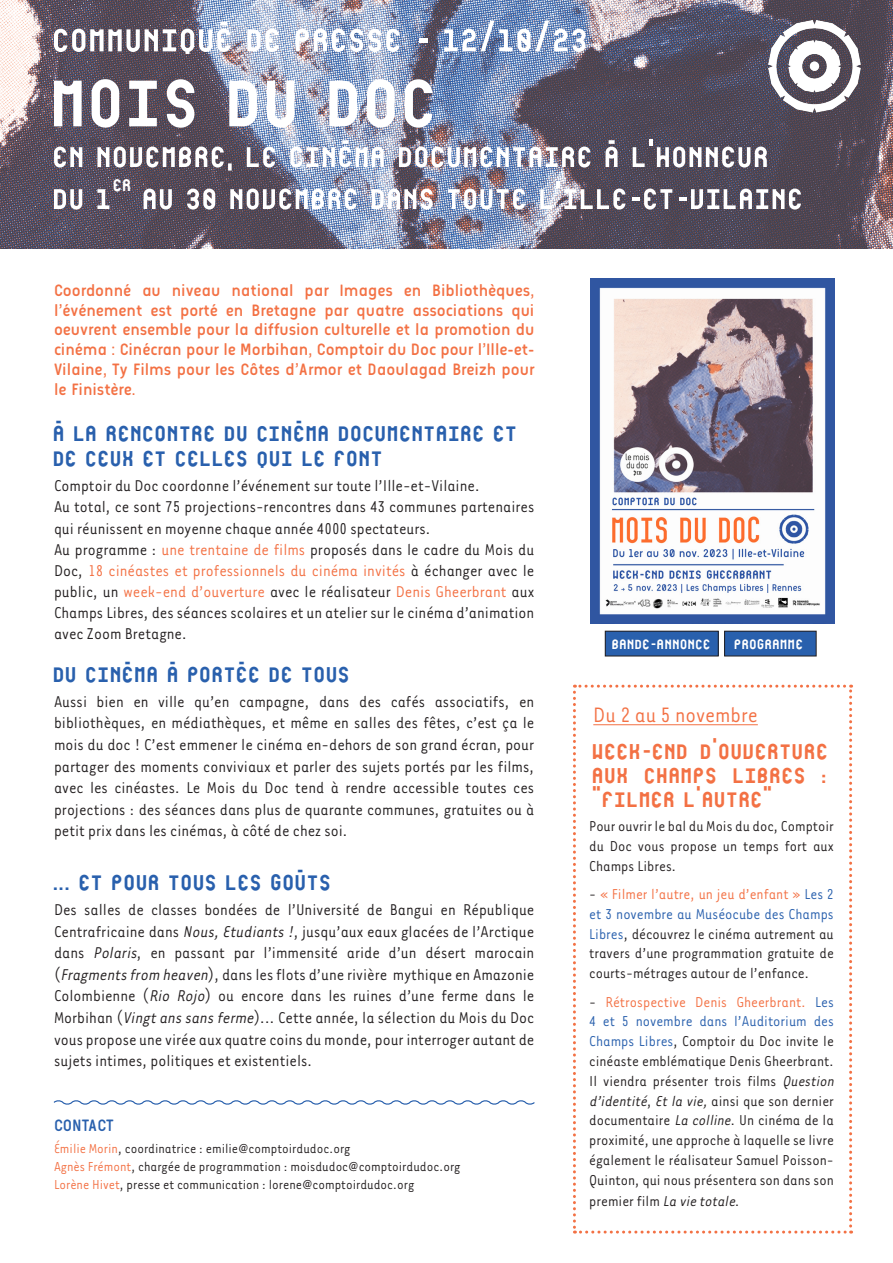
<style>
.page{position:relative;width:893px;height:1263px;background:#fff}
.page>*{position:absolute;margin:0;border:0;box-sizing:border-box;transform-origin:0 0}
.t1{font:124.5px "brevedecomptoir 3";color:#fff}
.t2{font:60px "brevedecomptoir 3";color:#fff}
.t3{font:54px "brevedecomptoir 3";color:#fff}
.t4{font:40.5px "brevedecomptoir 3";color:#2960ad}
.t5{font:40.5px "brevedecomptoir 3";color:#f37144}
.t6{font:25.5px "brevedecomptoir 3";color:#fff}
.t7{font:24px "Tarzana Narrow";color:#f37144}
.t8{font:18px/21.6px "Tarzana Narrow";color:#231f20;text-align:justify}
.t9{font:16.5px/19.8px "Tarzana Narrow";color:#231f20;text-align:justify}
.t10{font:16.5px/19.8px "Easyrounded";color:#f37144;text-align:justify}
.t11{font:16.5px "Easyrounded";color:#2960ad}
.t12{font:15px "Tarzana Narrow";color:#231f20}
.s1{color:#f37144}
.s2{font-style:italic}
.s3{color:#2960ad}
</style>
<div class="page">
<img style="left:0;top:0;width:893px;height:249px">
<svg style="left:53px;top:1100px;width:482px;height:5px"></svg>
<svg style="left:573px;top:685px;width:279px;height:548px"></svg>
<hr style="left:593px;top:724px;width:165px;height:1px;background:#f37144">
<img style="left:769px;top:15px;width:92px;height:102px">
<img style="left:591px;top:278px;width:244px;height:345px">
<div style="left:605px;top:631px;width:113px;height:25px;background:#2960ad"></div>
<div style="left:605px;top:631px;width:114px;height:25px;border:1px solid #231f20"></div>
<div style="left:725px;top:631px;width:91px;height:25px;background:#2960ad"></div>
<div style="left:724px;top:631px;width:92px;height:25px;border:1px solid #231f20"></div>
<p class="t2" style="left:54px;top:-4px;width:538px">communiqué de presse - 12/10/23</p>
<p class="t1" style="left:54px;top:11px;width:390px">mois du doc</p>
<p class="t3" style="left:54px;top:117px;width:719px">en novembre, le cinéma documentaire à l'honneur</p>
<p class="t3" style="left:54px;top:159px;width:753px">du 1<sup>er</sup> au 30 novembre dans toute l'ille-et-vilaine</p>
<p class="t10" style="left:54px;top:280px;width:482px">Coordonné au niveau national par Images en Bibliothèques, l’événement est porté en Bretagne par quatre associations qui oeuvrent ensemble pour la diffusion culturelle et la promotion du cinéma : Cinécran pour le Morbihan, Comptoir du Doc pour l’Ille-et-Vilaine, Ty Films pour les Côtes d’Armor et Daoulagad Breizh pour le Finistère.</p>
<p class="t4" style="left:54px;top:403px;width:466px">à la rencontre du cinéma documentaire et</p>
<p class="t4" style="left:54px;top:429px;width:332px">de ceux et celles qui le font</p>
<p class="t8" style="left:54px;top:474px;width:427px">Comptoir du Doc coordonne l’événement sur toute l’Ille-et-Vilaine.</p>
<p class="t8" style="left:54px;top:496px;width:482px;line-height:21px">Au total, ce sont 75 projections-rencontres dans 43 communes partenaires qui réunissent en moyenne chaque année 4000 spectateurs.</p>
<p class="t8" style="left:54px;top:538px;width:482px;line-height:21.1px">Au programme : <span class="s1">une trentaine de films</span> proposés dans le cadre du Mois du Doc, <span class="s1">18 cinéastes et professionnels du cinéma invités</span> à échanger avec le public, un <span class="s1">week-end d’ouverture</span> avec le réalisateur <span class="s1">Denis Gheerbrant</span> aux Champs Libres, des séances scolaires et un atelier sur le cinéma d’animation avec Zoom Bretagne.</p>
<p class="t4" style="left:54px;top:645px;width:299px">du cinéma à portée de tous</p>
<p class="t8" style="left:54px;top:690px;width:482px">Aussi bien en ville qu’en campagne, dans des cafés associatifs, en bibliothèques, en médiathèques, et même en salles des fêtes, c’est ça le mois du doc ! C’est emmener le cinéma en-dehors de son grand écran, pour partager des moments conviviaux et parler des sujets portés par les films, avec les cinéastes. Le Mois du Doc tend à rendre accessible toutes ces projections : des séances dans plus de quarante communes, gratuites ou à petit prix dans les cinémas, à côté de chez soi.</p>
<p class="t4" style="left:54px;top:853px;width:280px">... et pour tous les goûts</p>
<p class="t8" style="left:54px;top:898px;width:482px">Des salles de classes bondées de l’Université de Bangui en République Centrafricaine dans <span class="s2">Nous,Etudiants!</span>, jusqu’aux eaux glacées de l’Arctique dans <span class="s2">Polaris</span>, en passant par l’immensité aride d’un désert marocain (<span class="s2">Fragmentsfrom heaven</span>), dans les flots d’une rivière mythique en Amazonie Colombienne (<span class="s2">Rio Rojo</span>) ou encore dans les ruines d’une ferme dans le Morbihan (<span class="s2">Vingtanssansferme</span>)... Cette année, la sélection du Mois du Doc vous propose une virée aux quatre coins du monde, pour interroger autant de sujets intimes, politiques et existentiels.</p>
<p class="t11" style="left:54px;top:1116px;width:61px">CONTACT</p>
<p class="t12" style="left:54px;top:1139px;width:298px"><span class="s1">Émilie Morin</span>, coordinatrice : emilie@comptoirdudoc.org</p>
<p class="t12" style="left:54px;top:1157px;width:408px"><span class="s1">Agnès Frémont</span>, chargée de programmation : moisdudoc@comptoirdudoc.org</p>
<p class="t12" style="left:54px;top:1175px;width:362px"><span class="s1">Lorène Hivet</span>, presse et communication : lorene@comptoirdudoc.org</p>
<p class="t6" style="left:612px;top:625px;width:101px">bande-annonce</p>
<p class="t6" style="left:735px;top:625px;width:71px">programme</p>
<p class="t7" style="left:593px;top:700px;width:166px">Du 2 au 5 novembre</p>
<p class="t5" style="left:593px;top:721px;width:238px">week-end d'ouverture</p>
<p class="t5" style="left:593px;top:745px;width:238px">aux champs libres :</p>
<p class="t5" style="left:593px;top:769px;width:182px">"filmer l'autre"</p>
<p class="t9" style="left:589px;top:815px;width:246px">Pour ouvrir le bal du Mois du doc, Comptoir du Doc vous propose un temps fort aux Champs Libres.</p>
<p class="t9" style="left:589px;top:883px;width:246px">- <span class="s1">« Filmer l’autre, un jeu d’enfant »</span> <span class="s3">Les 2 et 3 novembre au Muséocube des Champs Libres</span>, découvrez le cinéma autrement au travers d’une programmation gratuite de courts-métrages autour de l’enfance.</p>
<p class="t9" style="left:589px;top:991px;width:249px;text-align:left">- <span class="s1">Rétrospective Denis Gheerbrant.</span> <span class="s3">Les 4 et 5 novembre dans l’Auditorium des Champs Libres</span>, Comptoir du Doc invite le cinéaste emblématique Denis Gheerbrant.<br>Il viendra présenter trois films <span class="s2">Question d’identité</span>, <span class="s2">Etla vie,</span>a i n s i q u e s o n d e r n i e r documentaire <span class="s2">La colline</span>. Un cinéma de la proximité, une approche à laquelle se livre également le réalisateur Samuel Poisson-Quinton, qui nous présentera son dans son</p>
<p class="t9" style="left:589px;top:1191px;width:152px">premier film <span class="s2">La vie totale</span>.</p>
</div>
